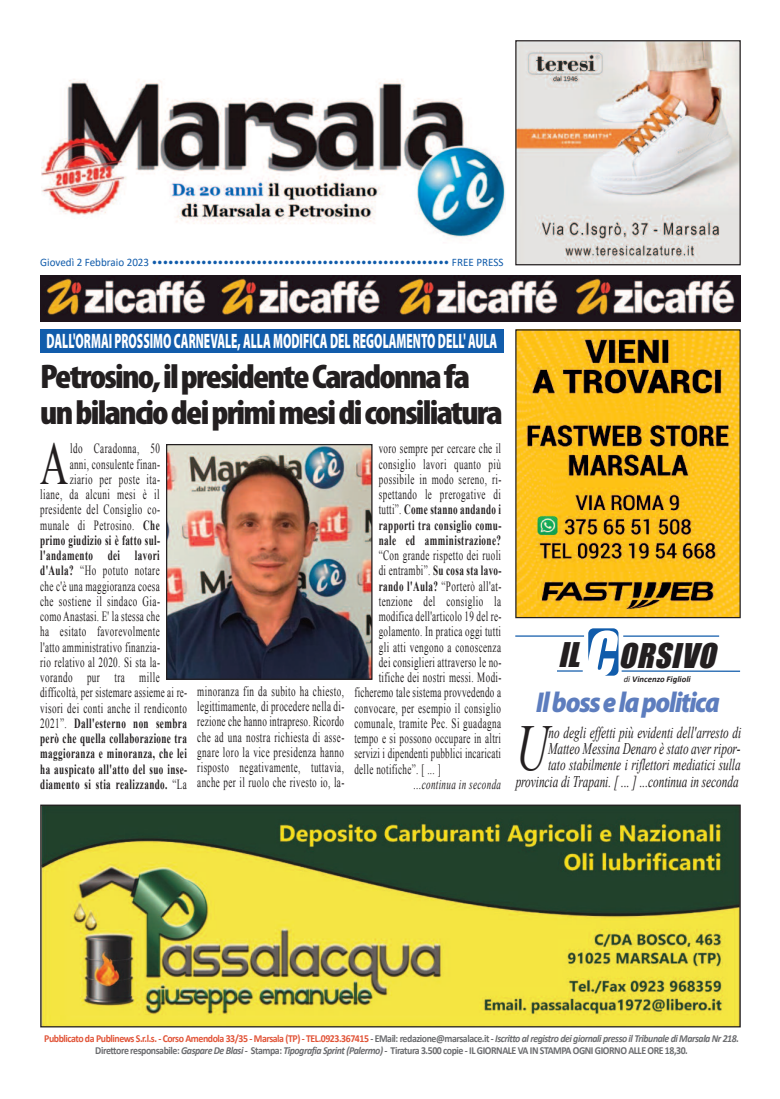
<style>
.page{position:relative;width:780px;height:1099px;background:#fff}
.page>*{position:absolute;margin:0;border:0;box-sizing:border-box;transform-origin:0 0}
.t1{font:italic 65.38px "Times New Roman";color:#231f20;scale:.69 1}
.t2{font:60px "Times New Roman";color:#231f20;scale:.65 1}
.t3{font:900 condensed 34.38px/36.9px "Myriad Pro";letter-spacing:-.05em;color:#231f20;scale:1.06 1}
.t4{font:italic 31.25px "Impact";color:#231f20}
.t5{font:italic 900 28.75px "Myriad Pro";letter-spacing:-.05em;color:#5d7dbe;scale:.9 1}
.t6{font:900 20.88px "Myriad Pro";color:#fff;scale:.55 1}
.t7{font:italic 16.25px/16.2px "Times New Roman";color:#231f20;text-align:right;scale:.69 1}
.t8{font:14px/15.2px "Times New Roman";letter-spacing:.045em;color:#231f20;text-align:justify;scale:.65 1}
.t9{font:700 14px "Times New Roman";letter-spacing:.045em;color:#231f20;scale:.65 1}
.t10{font:italic 14px "Times New Roman";letter-spacing:.035em;color:#231f20;scale:.65 1}
.t11{font:11.38px "Calibri";color:#115cab}
.t12{font:700 10.62px/12px "Calibri";letter-spacing:-.045em;color:#6c6d70;text-align:center;scale:.92 1}
.t13{font:italic 700 8.75px "Calibri";color:#231f20}
.s1{font-weight:700}
.s2{font-weight:400}
.s3{font-size:57px;color:#fff}
.s4{color:#e15438}
.s5{font-style:italic}
</style>
<div class="page">
<img style="left:40px;top:275px;width:700px;height:46px">
<img style="left:517px;top:42px;width:221px;height:221px">
<div style="left:515px;top:40px;width:225px;height:225px;border:1px solid #231f20"></div>
<img style="left:517px;top:331px;width:221px;height:285px">
<div style="left:515px;top:329px;width:225px;height:289px;border:1px solid #231f20"></div>
<img style="left:41px;top:79px;width:464px;height:158px">
<div style="left:40px;top:329px;width:463px;height:24px;background:#115cab"></div>
<img style="left:168px;top:446px;width:202px;height:231px">
<div style="left:166px;top:444px;width:206px;height:235px;border:1px solid #231f20"></div>
<img style="left:42px;top:806px;width:696px;height:219px">
<div style="left:40px;top:804px;width:700px;height:223px;border:1px solid #231f20"></div>
<div style="left:588px;top:628px;width:30px;height:47px;background:#115cab;border-radius:5px"></div>
<hr style="left:621px;top:670px;width:119px;height:2px;background:#115cab">
<hr style="left:623px;top:635px;width:96px;height:1px;background:#115cab">
<svg style="left:557px;top:670px;width:25px;height:1px"></svg>
<hr style="left:515px;top:635px;width:69px;height:1px;background:#115cab">
<p class="t11" style="left:40px;top:257px;width:465px">Giovedì 2 Febbraio 2023 •••••••••••••••••••••••••••••••••••••••••••••••••••••• FREE PRESS</p>
<h3 class="t6" style="left:47px;top:333px;width:821px">DALL'ORMAI PROSSIMO CARNEVALE, ALLA MODIFICA DEL REGOLAMENTO DELL' AULA</h3>
<h3 class="t3" style="left:40px;top:360px;width:438px">Petrosino,ilpresidenteCaradonnafa unbilanciodeiprimimesidiconsiliatura</h3>
<h2 class="t2" style="left:40px;top:430px;width:45px">A</h2>
<p class="t8" style="left:70px;top:441px;width:140px">ldo Caradonna, 50</p>
<p class="t8" style="left:70px;top:456px;width:140px">anni, consulente finan-</p>
<p class="t8" style="left:70px;top:471px;width:140px">ziario per poste ita-</p>
<p class="t8" style="left:40px;top:487px;width:185px">liane, da alcuni mesi è il</p>
<p class="t8" style="left:40px;top:502px;width:186px">presidente del Consiglio co-</p>
<p class="t8" style="left:40px;top:517px;width:185px">munale di Petrosino. <span class="s1">Che</span></p>
<p class="t9" style="left:40px;top:532px;width:186px">primo giudizio si è fatto sul-</p>
<p class="t9" style="left:40px;top:547px;width:185px">l'andamento dei lavori</p>
<p class="t8" style="left:40px;top:563px;width:185px"><span class="s1">d'Aula?</span> “Ho potuto notare</p>
<p class="t8" style="left:40px;top:578px;width:185px">che c'è una maggioranza coesa</p>
<p class="t8" style="left:40px;top:593px;width:186px">che sostiene il sindaco Gia-</p>
<p class="t8" style="left:40px;top:608px;width:185px">como Anastasi. E' la stessa che</p>
<p class="t8" style="left:40px;top:624px;width:185px">ha esitato favorevolmente</p>
<p class="t8" style="left:40px;top:639px;width:186px">l'atto amministrativo finanzia-</p>
<p class="t8" style="left:40px;top:654px;width:186px">rio relativo al 2020. Si sta la-</p>
<p class="t8" style="left:40px;top:669px;width:185px">vorando pur tra mille</p>
<p class="t8" style="left:40px;top:685px;width:228px">difficoltà, per sistemare assieme ai re-</p>
<p class="t8" style="left:40px;top:700px;width:227px">visori dei conti anche il rendiconto</p>
<p class="t9" style="left:40px;top:715px;width:227px"><span class="s2">2021”.</span> Dall'esterno non sembra</p>
<p class="t9" style="left:40px;top:730px;width:227px">però che quella collaborazione tra</p>
<p class="t9" style="left:40px;top:746px;width:227px">maggioranza e minoranza, che lei</p>
<p class="t9" style="left:40px;top:761px;width:228px">ha auspicato all'atto del suo inse-</p>
<p class="t9" style="left:40px;top:776px;width:227px">diamento si stia realizzando. <span class="s2">“La</span></p>
<p class="t8" style="left:197px;top:683px;width:228px">minoranza fin da subito ha chiesto, legittimamente, di procedere nella di&shy;rezione che hanno intrapreso. Ricordo che ad una nostra richiesta di asse&shy;gnare loro la vice presidenza hanno risposto negativamente, tuttavia, anche per il ruolo che rivesto io, la-</p>
<p class="t8" style="left:379px;top:441px;width:190px">voro sempre per cercare che il consiglio lavori quanto più possibile in modo sereno, ri&shy;spettando le prerogative di tutti”. <span class="s1">Come stanno andando i rapporti tra consiglio comu&shy;nale ed amministrazione?</span></p>
<p class="t8" style="left:379px;top:548px;width:190px">“Con grande rispetto dei ruoli</p>
<p class="t9" style="left:379px;top:563px;width:190px"><span class="s2">di entrambi”.</span> Su cosa sta lavo-</p>
<p class="t8" style="left:379px;top:578px;width:190px"><span class="s1">rando l'Aula?</span> “Porterò all'at-</p>
<p class="t8" style="left:379px;top:593px;width:190px">tenzione del consiglio la</p>
<p class="t8" style="left:379px;top:608px;width:190px">modifica dell'articolo 19 del re-</p>
<p class="t8" style="left:379px;top:624px;width:190px">golamento. In pratica oggi tutti</p>
<p class="t8" style="left:379px;top:639px;width:190px">gli atti vengono a conoscenza</p>
<p class="t8" style="left:379px;top:654px;width:190px">dei consiglieri attraverso le no-</p>
<p class="t8" style="left:379px;top:669px;width:190px">tifiche dei nostri messi. Modi-</p>
<p class="t8" style="left:354px;top:685px;width:227px">ficheremo tale sistema provvedendo a</p>
<p class="t8" style="left:354px;top:700px;width:227px">convocare, per esempio il consiglio</p>
<p class="t8" style="left:354px;top:715px;width:227px">comunale, tramite Pec. Si guadagna</p>
<p class="t8" style="left:354px;top:730px;width:227px">tempo e si possono occupare in altri</p>
<p class="t8" style="left:354px;top:746px;width:227px">servizi i dipendenti pubblici incaricati</p>
<p class="t8" style="left:354px;top:761px;width:134px">delle notifiche”. [ ... ]</p>
<p class="t10" style="left:414px;top:776px;width:136px">...continua in seconda</p>
<h3 class="t4" style="left:558px;top:636px;width:164px">IL<span class="s3">C</span>ORSIVO</h3>
<p class="t13" style="left:623px;top:675px;width:68px"><span class="s2">di</span> Vincenzo Figlioli</p>
<h3 class="t5" style="left:536px;top:691px;width:206px">Ilbosselapolitica</h3>
<p class="t7" style="left:515px;top:724px;width:328px">no degli effetti più evidenti dell'arresto di Matteo Messina Denaro è stato aver ripor-<br>tato stabilmente i riflettori mediatici sulla provincia di Trapani. [ ... ] ...continua in seconda</p>
<h1 class="t1" style="left:515px;top:712px;width:49px">U</h1>
<p class="t12" style="left:44px;top:1033px;width:756px"><span class="s4">Pubblicato da Publinews S.r.l.s. - Corso Amendola 33/35 - Marsala (TP) - TEL.0923.367415</span> - EMail: redazione@marsalace.it - <span class="s5">Iscritto al registro dei giornali presso il Tribunale di Marsala Nr 218.<br></span>Direttore responsabile: <span class="s5">Gaspare De Blasi -</span> Stampa: <span class="s5">Tipografia Sprint (Palermo) -</span> Tiratura 3.500 copie - IL GIORNALE VA IN STAMPA OGNI GIORNO ALLE ORE 18,30.</p>
</div>
